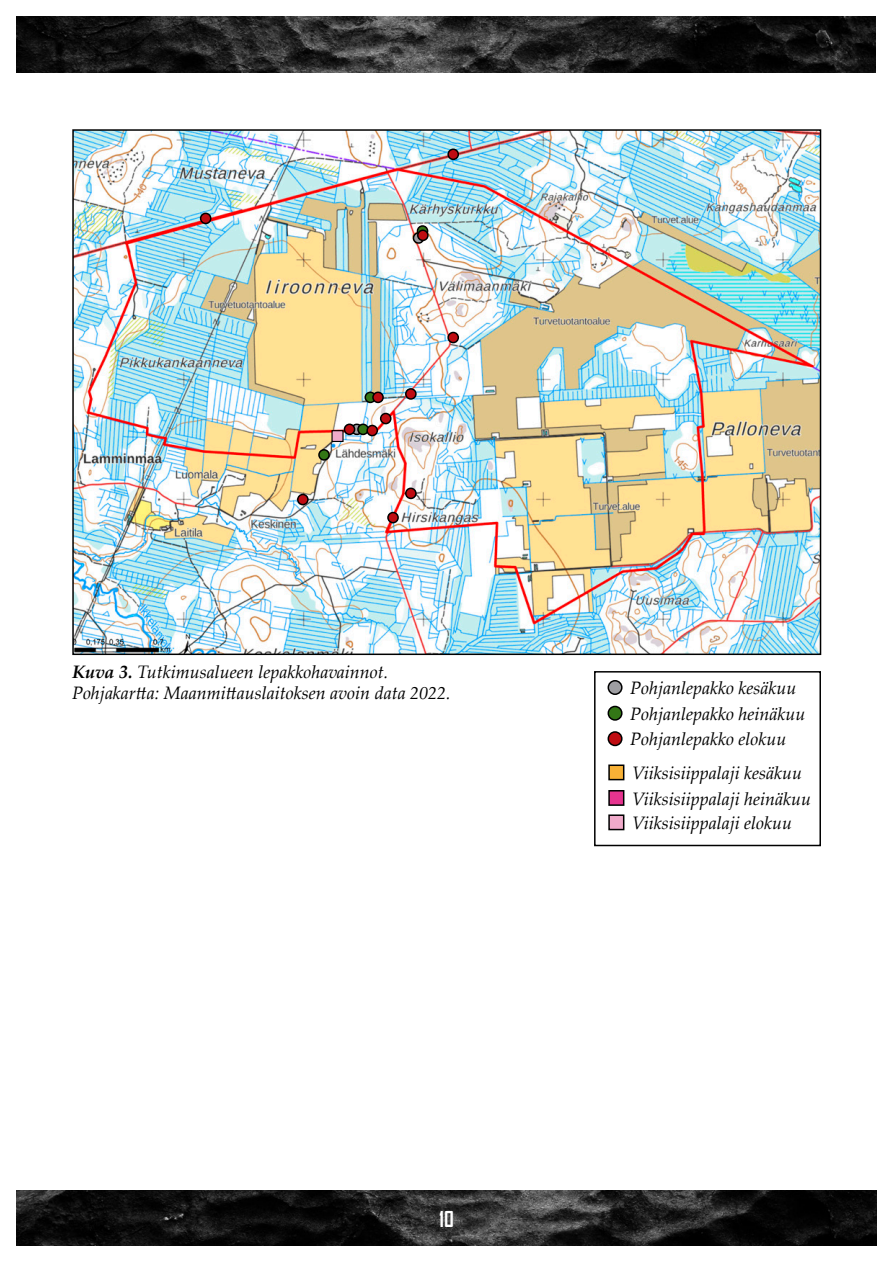
<style>
.page{position:relative;width:893px;height:1263px;background:#fff}
.page>*{position:absolute;margin:0;border:0;box-sizing:border-box;transform-origin:0 0}
.t1{font:700 21px "Agency FB";color:#fff}
.Kuvateksti{font:italic 18px "Palatino Linotype";color:#000}
.Perusteksti{font:italic 18px "Palatino Linotype";color:#000}
.s1{font-weight:700}
</style>
<div class="page">
<img style="left:17px;top:1191px;width:859px;height:55px">
<img style="left:17px;top:17px;width:859px;height:55px">
<div style="left:594px;top:671px;width:227px;height:175px;border:2px solid #000"></div>
<div style="left:609px;top:765px;width:15px;height:15px;background:#f7b136"></div>
<div style="left:608px;top:764px;width:16px;height:16px;border:2px solid #000"></div>
<div style="left:609px;top:791px;width:15px;height:14px;background:#e6348f"></div>
<div style="left:608px;top:790px;width:16px;height:16px;border:2px solid #000"></div>
<div style="left:609px;top:815px;width:15px;height:14px;background:#f0aaca"></div>
<div style="left:608px;top:814px;width:16px;height:16px;border:2px solid #000"></div>
<div style="left:608px;top:706px;width:14px;height:14px;background:#337716;border-radius:50%"></div>
<div style="left:607px;top:706px;width:15px;height:15px;border:2px solid #000;border-radius:50%"></div>
<div style="left:608px;top:732px;width:14px;height:13px;background:#bf0c12;border-radius:50%"></div>
<div style="left:607px;top:731px;width:15px;height:15px;border:2px solid #000;border-radius:50%"></div>
<div style="left:608px;top:681px;width:14px;height:13px;background:#9e9ea2;border-radius:50%"></div>
<div style="left:607px;top:680px;width:15px;height:15px;border:2px solid #000;border-radius:50%"></div>
<img style="left:75px;top:132px;width:743px;height:520px">
<svg style="left:351px;top:423px;width:12px;height:13px"></svg>
<svg style="left:412px;top:232px;width:12px;height:13px"></svg>
<div style="left:365px;top:392px;width:10px;height:10px;background:#337716;border-radius:50%"></div>
<div style="left:364px;top:392px;width:12px;height:11px;border:2px solid #000;border-radius:50%"></div>
<div style="left:358px;top:424px;width:10px;height:10px;background:#337716;border-radius:50%"></div>
<div style="left:357px;top:423px;width:12px;height:12px;border:2px solid #000;border-radius:50%"></div>
<div style="left:319px;top:450px;width:10px;height:10px;background:#337716;border-radius:50%"></div>
<div style="left:318px;top:449px;width:12px;height:12px;border:2px solid #000;border-radius:50%"></div>
<div style="left:417px;top:225px;width:11px;height:12px;border:2px solid #000;border-radius:50%"></div>
<div style="left:448px;top:149px;width:10px;height:10px;background:#bf0c12;border-radius:50%"></div>
<div style="left:447px;top:149px;width:12px;height:11px;border:2px solid #000;border-radius:50%"></div>
<div style="left:201px;top:213px;width:10px;height:10px;background:#bf0c12;border-radius:50%"></div>
<div style="left:200px;top:213px;width:11px;height:11px;border:2px solid #000;border-radius:50%"></div>
<div style="left:418px;top:230px;width:10px;height:10px;background:#bf0c12;border-radius:50%"></div>
<div style="left:417px;top:230px;width:12px;height:11px;border:2px solid #000;border-radius:50%"></div>
<div style="left:448px;top:332px;width:10px;height:11px;background:#bf0c12;border-radius:50%"></div>
<div style="left:447px;top:332px;width:12px;height:11px;border:2px solid #000;border-radius:50%"></div>
<div style="left:406px;top:389px;width:10px;height:10px;background:#bf0c12;border-radius:50%"></div>
<div style="left:405px;top:388px;width:12px;height:12px;border:2px solid #000;border-radius:50%"></div>
<div style="left:373px;top:392px;width:10px;height:10px;background:#bf0c12;border-radius:50%"></div>
<div style="left:372px;top:392px;width:12px;height:11px;border:2px solid #000;border-radius:50%"></div>
<div style="left:298px;top:494px;width:10px;height:11px;background:#bf0c12;border-radius:50%"></div>
<div style="left:297px;top:494px;width:12px;height:11px;border:2px solid #000;border-radius:50%"></div>
<div style="left:381px;top:413px;width:10px;height:11px;background:#bf0c12;border-radius:50%"></div>
<div style="left:380px;top:413px;width:12px;height:11px;border:2px solid #000;border-radius:50%"></div>
<div style="left:406px;top:488px;width:10px;height:10px;background:#bf0c12;border-radius:50%"></div>
<div style="left:405px;top:488px;width:12px;height:11px;border:2px solid #000;border-radius:50%"></div>
<div style="left:388px;top:512px;width:10px;height:11px;background:#bf0c12;border-radius:50%"></div>
<div style="left:387px;top:512px;width:12px;height:11px;border:2px solid #000;border-radius:50%"></div>
<div style="left:367px;top:425px;width:10px;height:11px;background:#bf0c12;border-radius:50%"></div>
<div style="left:366px;top:425px;width:12px;height:11px;border:2px solid #000;border-radius:50%"></div>
<div style="left:344px;top:424px;width:11px;height:10px;background:#bf0c12;border-radius:50%"></div>
<div style="left:344px;top:423px;width:11px;height:12px;border:2px solid #000;border-radius:50%"></div>
<div style="left:332px;top:431px;width:11px;height:10px;background:#f0aaca"></div>
<div style="left:331px;top:430px;width:13px;height:12px;border:1px solid #000"></div>
<p class="Perusteksti" style="left:72px;top:659px;width:318px"><span class="s1">Kuva 3.</span> Tutkimusalueen lepakkohavainnot.</p>
<p class="Perusteksti" style="left:72px;top:680px;width:380px">Pohjakartta: Maanmittauslaitoksen avoin data 2022.</p>
<p class="t1" style="left:439px;top:1206px;width:16px">10</p>
<p class="Kuvateksti" style="left:630px;top:675px;width:168px">Pohjanlepakko kesäkuu</p>
<p class="Kuvateksti" style="left:630px;top:701px;width:177px">Pohjanlepakko heinäkuu</p>
<p class="Kuvateksti" style="left:630px;top:726px;width:158px">Pohjanlepakko elokuu</p>
<p class="Kuvateksti" style="left:632px;top:760px;width:171px">Viiksisiippalaji kesäkuu</p>
<p class="Kuvateksti" style="left:632px;top:786px;width:180px">Viiksisiippalaji heinäkuu</p>
<p class="Kuvateksti" style="left:632px;top:810px;width:161px">Viiksisiippalaji elokuu</p>
</div>
